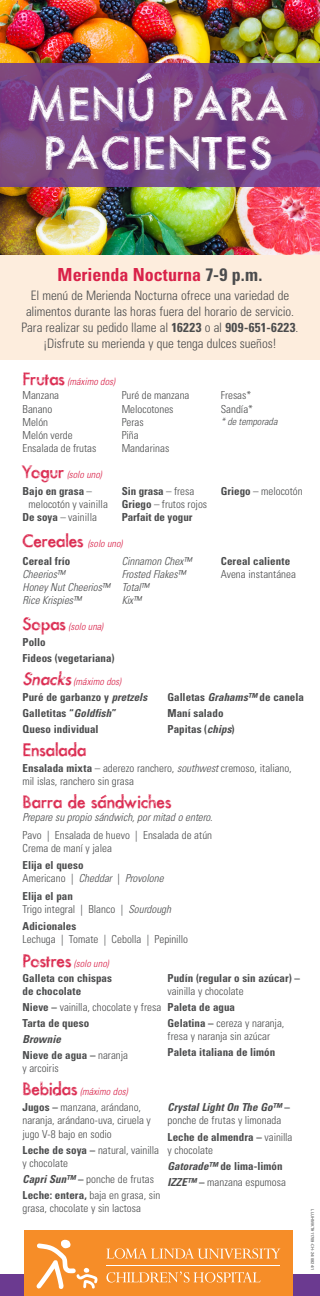
<style>
.page{position:relative;width:320px;height:1296px;background:#fff}
.page>*{position:absolute;margin:0;border:0;box-sizing:border-box;transform-origin:0 0}
.t1{font:43.5px/49px "Sketchy";letter-spacing:.05em;color:#fff;text-align:center}
.Subhead{font:700 condensed 18px "Univers LT Std";color:#d92249}
.Subhead_2{font:17px "Sketchy";letter-spacing:.01em;color:#d92249}
.Body_Text_U{font:300 condensed 13px/16px "Univers LT Std";letter-spacing:-.005em;color:#4b4c4d;text-align:center}
.Body_Text_U_-_Number_List{font:300 condensed 11px/13.2px "Univers LT Std";color:#4b4c4d}
.Subhead_2-2{font:300 condensed 11px/13.2px "Univers LT Std";color:#4b4c4d}
.Body_Text_U_-_Number_List-2{font:700 condensed 11px/13px "Univers LT Std";letter-spacing:.005em;color:#4b4c4d}
.Subhead_2-3{font:700 condensed 11px "Univers LT Std";letter-spacing:.005em;color:#4b4c4d}
.Body_Text_U_-_Number_List-3{font:italic 300 condensed 11px/13px "Univers LT Std";color:#4b4c4d}
.Subhead_2-4{font:italic 300 condensed 11px/13.2px "Univers LT Std";color:#4b4c4d}
.Body_Text_U_-_Number_List-4{font:italic 700 condensed 11px "Univers LT Std";color:#4b4c4d}
.Subhead_2-5{font:italic 300 condensed 10px "Univers LT Std";letter-spacing:.005em;color:#d92249}
.t2{font:italic 300 condensed 10px "Univers LT Std";color:#4b4c4d}
.Job{font:4px "Univers LT Std";letter-spacing:.025em;color:#4b4c4d}
.s1{color:#4b4c4d}
.s2{font-weight:700}
.s3{font-family:"Sketchy";font-weight:400;font-style:normal;font-stretch:normal;font-size:17px}
.s4{font-weight:300}
.s5{font-weight:700;font-style:normal}
.s6{font-family:"Sketchy";font-weight:400;font-stretch:normal;font-size:17px}
.s7{font-style:italic}
.s8{font-style:normal}
.s9{font-weight:700;font-style:italic}
</style>
<div class="page">
<div style="left:0;top:253px;width:320px;height:107px;background:#fdeddd"></div>
<svg style="left:101px;top:795px;width:6px;height:4px"></svg>
<div style="left:0;top:1274px;width:320px;height:22px;background:#6b3a90"></div>
<div style="left:24px;top:1231px;width:269px;height:65px;background:#f68d28"></div>
<svg style="left:36px;top:1239px;width:61px;height:50px"></svg>
<hr style="left:106px;top:1265px;width:174px;height:1px;background:#fff">
<svg style="left:106px;top:1248px;width:174px;height:11px"></svg>
<svg style="left:106px;top:1271px;width:155px;height:12px"></svg>
<img style="left:0;top:0;width:320px;height:254px">
<svg style="left:0;top:63px;width:320px;height:123px;background:#794482"></svg>
<svg style="left:137px;top:73px;width:15px;height:11px"></svg>
<p class="t1" style="left:27px;top:82px;width:263px">MENU PARA<br>PACIENTES</p>
<p class="Subhead" style="left:58px;top:263px;width:206px">Merienda Nocturna <span class="s1">7-9 p.m.</span></p>
<p class="Body_Text_U" style="left:21px;top:288px;width:279px">El menú de Merienda Nocturna ofrece una variedad de alimentos durante las horas fuera del horario de servicio.<br>Para realizar su pedido llame al <span class="s2">16223</span> o al <span class="s2">909-651-6223</span>. ¡Disfrute su merienda y que tenga dulces sueños!</p>
<p class="Subhead_2-5" style="left:22px;top:376px;width:94px"><span class="s3">Frutas</span> (máximo dos)</p>
<p class="Subhead_2-2" style="left:22px;top:389px;width:38px">Manzana</p>
<p class="Subhead_2-2" style="left:22px;top:402px;width:31px">Banano</p>
<p class="Subhead_2-2" style="left:22px;top:415px;width:27px">Melón</p>
<p class="Subhead_2-2" style="left:22px;top:428px;width:52px">Melón verde</p>
<p class="Subhead_2-2" style="left:22px;top:442px;width:75px">Ensalada de frutas</p>
<p class="Subhead_2-5" style="left:22px;top:468px;width:81px"><span class="s3">Yogur</span> (solo uno)</p>
<p class="Subhead_2-2" style="left:28px;top:484px;width:81px;text-indent:-6px"><span class="s2">Bajo en grasa</span> – melocotón y vainilla</p>
<p class="Subhead_2-2" style="left:22px;top:511px;width:76px"><span class="s2">De soya</span> – vainilla</p>
<p class="Subhead_2-2" style="left:122px;top:389px;width:69px">Puré de manzana</p>
<p class="Subhead_2-2" style="left:122px;top:402px;width:53px">Melocotones</p>
<p class="Subhead_2-2" style="left:122px;top:415px;width:23px">Peras</p>
<p class="Subhead_2-2" style="left:122px;top:428px;width:19px">Piña</p>
<p class="Subhead_2-2" style="left:122px;top:442px;width:49px">Mandarinas</p>
<p class="Body_Text_U_-_Number_List-2" style="left:122px;top:484px;width:74px">Sin grasa <span class="s4">– fresa</span></p>
<p class="Subhead_2-2" style="left:122px;top:497px;width:87px"><span class="s2">Griego</span> – frutos rojos</p>
<p class="Body_Text_U_-_Number_List-2" style="left:122px;top:511px;width:72px">Parfait de yogur</p>
<p class="Subhead_2-5" style="left:22px;top:538px;width:101px"><span class="s3">Cereales</span> (solo uno)</p>
<p class="Subhead_2-4" style="left:22px;top:554px;width:89px"><span class="s5">Cereal frío<br></span>Cheerios™<br>Honey Nut Cheerios™<br>Rice Krispies™</p>
<p class="Subhead_2-4" style="left:122px;top:554px;width:71px">Cinnamon Chex™<br>Frosted Flakes™<br>Total™</p>
<p class="Body_Text_U_-_Number_List-3" style="left:122px;top:594px;width:21px">Kix™</p>
<p class="Subhead_2-2" style="left:221px;top:389px;width:32px">Fresas*</p>
<p class="Subhead_2-2" style="left:221px;top:402px;width:34px">Sandía*</p>
<p class="t2" style="left:221px;top:415px;width:58px">* de temporada</p>
<p class="Subhead_2-2" style="left:221px;top:484px;width:83px"><span class="s2">Griego</span> – melocotón</p>
<p class="Subhead_2-3" style="left:221px;top:554px;width:71px">Cereal caliente</p>
<p class="Body_Text_U_-_Number_List" style="left:221px;top:568px;width:77px">Avena instantánea</p>
<p class="Subhead_2-5" style="left:22px;top:620px;width:82px"><span class="s3">Sopas</span> (solo una)</p>
<p class="Subhead_2-3" style="left:22px;top:635px;width:25px">Pollo</p>
<p class="Subhead_2-3" style="left:22px;top:651px;width:94px">Fideos (vegetariana)</p>
<p class="Subhead_2-5" style="left:22px;top:675px;width:100px"><span class="s6">Snacks</span>(máximo dos)</p>
<p class="Subhead_2-3" style="left:22px;top:690px;width:126px">Puré de garbanzo y <span class="s7">pretzels</span></p>
<p class="Subhead_2-3" style="left:22px;top:706px;width:96px">Galletitas “<span class="s7">Goldfish</span>”</p>
<p class="Subhead_2-3" style="left:22px;top:722px;width:78px">Queso individual</p>
<p class="Subhead_2-3" style="left:168px;top:690px;width:138px">Galletas <span class="s7">Grahams™</span> de canela</p>
<p class="Subhead_2-3" style="left:168px;top:706px;width:58px">Maní salado</p>
<p class="Subhead_2-3" style="left:168px;top:722px;width:68px">Papitas (<span class="s7">chips</span>)</p>
<p class="Subhead_2" style="left:22px;top:740px;width:65px">Ensalada</p>
<p class="Subhead_2-2" style="left:22px;top:762px;width:271px"><span class="s2">Ensalada mixta</span> – aderezo ranchero, <span class="s7">southwest</span> cremoso, italiano, mil islas, ranchero sin grasa</p>
<p class="Subhead_2" style="left:22px;top:792px;width:151px">Barra de sandwiches</p>
<p class="Body_Text_U_-_Number_List-3" style="left:22px;top:811px;width:192px">Prepare su propio sándwich, por mitad o entero.</p>
<p class="Body_Text_U_-_Number_List" style="left:22px;top:828px;width:191px">Pavo | Ensalada de huevo | Ensalada de atún<br>Crema de maní y jalea</p>
<p class="Body_Text_U_-_Number_List-3" style="left:22px;top:859px;width:143px"><span class="s5">Elija el queso<br></span><span class="s8">Americano |</span> Cheddar <span class="s8">|</span> Provolone</p>
<p class="Body_Text_U_-_Number_List" style="left:22px;top:889px;width:150px"><span class="s2">Elija el pan<br></span>Trigo integral | Blanco | <span class="s7">Sourdough</span></p>
<p class="Body_Text_U_-_Number_List" style="left:22px;top:920px;width:167px"><span class="s2">Adicionales<br></span>Lechuga | Tomate | Cebolla | Pepinillo</p>
<p class="Subhead_2-5" style="left:22px;top:957px;width:88px"><span class="s3">Postres</span> (solo uno)</p>
<p class="Body_Text_U_-_Number_List-2" style="left:22px;top:972px;width:91px">Galleta con chispas de chocolate</p>
<p class="Body_Text_U_-_Number_List" style="left:22px;top:1001px;width:140px"><span class="s2">Nieve –</span> vainilla, chocolate y fresa</p>
<p class="Body_Text_U_-_Number_List-2" style="left:22px;top:1017px;width:68px">Tarta de queso</p>
<p class="Body_Text_U_-_Number_List-4" style="left:22px;top:1032px;width:40px">Brownie</p>
<p class="Body_Text_U_-_Number_List" style="left:22px;top:1049px;width:107px"><span class="s2">Nieve de agua –</span> naranja y arcoiris</p>
<p class="Body_Text_U_-_Number_List-2" style="left:168px;top:972px;width:134px">Pudín (regular o sin azúcar) – <span class="s4">vainilla y chocolate</span></p>
<p class="Body_Text_U_-_Number_List-2" style="left:168px;top:1001px;width:69px">Paleta de agua</p>
<p class="Body_Text_U_-_Number_List" style="left:168px;top:1017px;width:118px"><span class="s2">Gelatina –</span> cereza y naranja, fresa y naranja sin azúcar</p>
<p class="Body_Text_U_-_Number_List-2" style="left:168px;top:1046px;width:109px">Paleta italiana de limón</p>
<p class="Subhead_2-5" style="left:22px;top:1086px;width:107px"><span class="s3">Bebidas</span> (máximo dos)</p>
<p class="Body_Text_U_-_Number_List" style="left:22px;top:1101px;width:130px"><span class="s2">Jugos –</span> manzana, arándano, naranja, arándano-uva, ciruela y jugo V-8 bajo en sodio</p>
<p class="Body_Text_U_-_Number_List" style="left:22px;top:1143px;width:138px"><span class="s2">Leche de soya –</span> natural, vainilla y chocolate</p>
<p class="Body_Text_U_-_Number_List" style="left:22px;top:1173px;width:133px"><span class="s9">Capri Sun™</span> <span class="s2">–</span> ponche de frutas</p>
<p class="Body_Text_U_-_Number_List" style="left:22px;top:1189px;width:139px"><span class="s2">Leche: entera,</span> baja en grasa, sin grasa, chocolate y sin lactosa</p>
<p class="Body_Text_U_-_Number_List" style="left:168px;top:1101px;width:124px"><span class="s9">Crystal Light On The Go™</span> <span class="s2">– </span>ponche de frutas y limonada</p>
<p class="Body_Text_U_-_Number_List" style="left:168px;top:1130px;width:126px"><span class="s2">Leche de almendra –</span> vainilla y chocolate</p>
<p class="Body_Text_U_-_Number_List-2" style="left:168px;top:1159px;width:117px"><span class="s7">Gatorade™</span> de lima-limón</p>
<p class="Body_Text_U_-_Number_List" style="left:168px;top:1175px;width:120px"><span class="s9">IZZE™</span> <span class="s2">–</span> manzana espumosa</p>
<p class="Job" style="left:315px;top:1209px;width:63px;rotate:90deg">LLUHMKT#11709-CH-24/0824/1</p>
</div>
